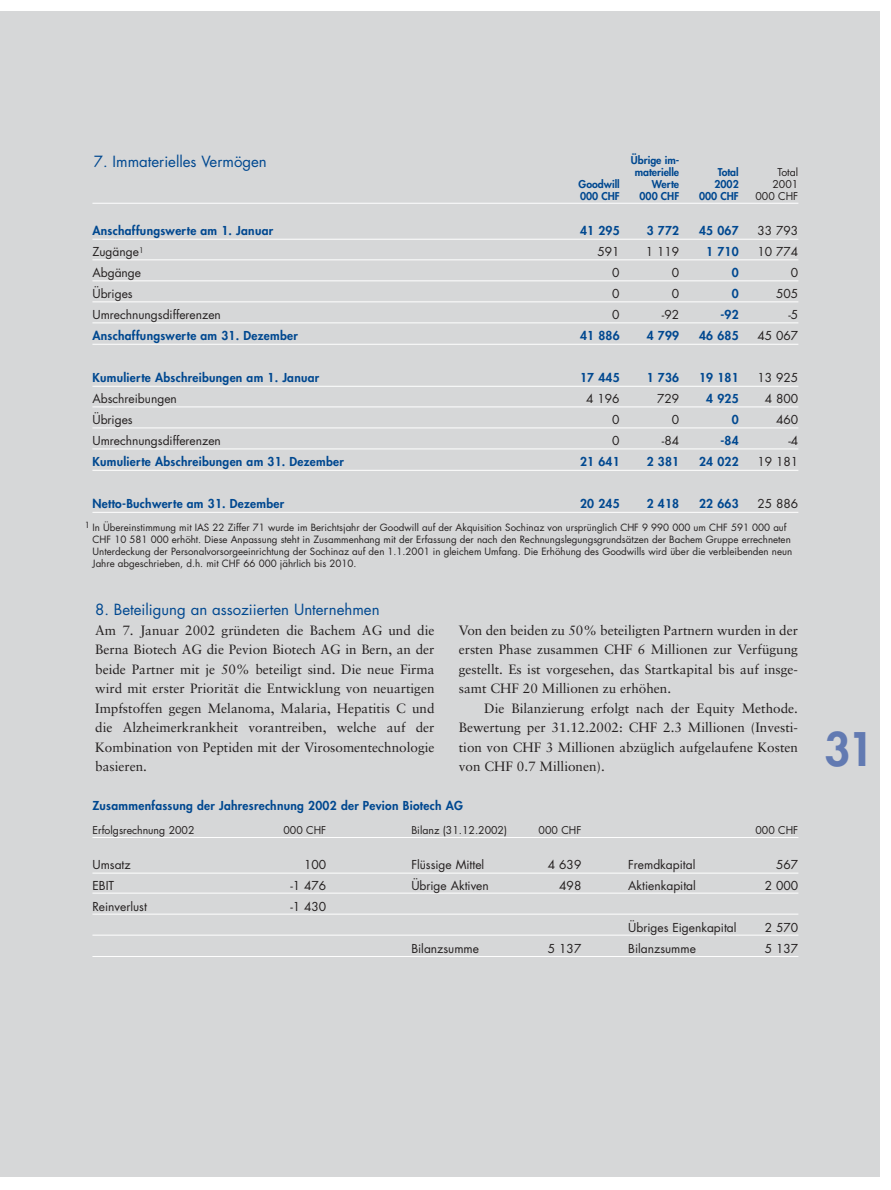
<style>
.page{position:relative;width:891px;height:1190px;background:#fff}
.page>*{position:absolute;margin:0;border:0;box-sizing:border-box;transform-origin:0 0}
.t1{font:800 45px "Futura";color:#627ab2}
.t2{font:15px "Futura";color:#004890}
.t3{font:13.5px/19.5px "Sabon";color:#231f1f;text-align:justify}
.t4{font:12px "Futura";color:#231f1f}
.t5{font:800 12px "Futura";letter-spacing:.025em;color:#004890}
.t6{font:10.5px "Futura";color:#231f1f}
.t7{font:800 10.5px/12px "Futura";color:#004890;text-align:center}
.t8{font:9.75px/12px "Futura";color:#231f1f}
</style>
<div class="page">
<div style="left:0;top:11px;width:879px;height:1165px;background:#d6d7d8"></div>
<hr style="left:92px;top:203px;width:706px;height:1px;background:#fff">
<hr style="left:92px;top:239px;width:706px;height:1px;background:#fff">
<hr style="left:92px;top:259px;width:706px;height:1px;background:#fff">
<hr style="left:92px;top:280px;width:706px;height:1px;background:#fff">
<hr style="left:92px;top:301px;width:706px;height:1px;background:#fff">
<hr style="left:92px;top:322px;width:706px;height:1px;background:#fff">
<hr style="left:92px;top:344px;width:706px;height:1px;background:#fff">
<hr style="left:92px;top:386px;width:706px;height:1px;background:#fff">
<hr style="left:92px;top:406px;width:706px;height:1px;background:#fff">
<hr style="left:92px;top:427px;width:706px;height:1px;background:#fff">
<hr style="left:92px;top:448px;width:706px;height:1px;background:#fff">
<hr style="left:92px;top:470px;width:706px;height:1px;background:#fff">
<hr style="left:92px;top:512px;width:706px;height:1px;background:#fff">
<hr style="left:92px;top:837px;width:706px;height:1px;background:#fff">
<hr style="left:92px;top:873px;width:706px;height:1px;background:#fff">
<hr style="left:92px;top:892px;width:706px;height:1px;background:#fff">
<hr style="left:92px;top:913px;width:706px;height:1px;background:#fff">
<hr style="left:92px;top:934px;width:706px;height:1px;background:#fff">
<hr style="left:92px;top:956px;width:706px;height:1px;background:#fff">
<p class="t2" style="left:94px;top:154px;width:174px">7. Immaterielles Vermögen</p>
<p class="t7" style="left:631px;top:155px;width:50px">Übrige im&shy;materielle</p>
<p class="t7" style="left:718px;top:167px;width:22px">Total</p>
<p class="t6" style="left:778px;top:167px;width:22px">Total</p>
<p class="t7" style="left:579px;top:179px;width:43px">Goodwill</p>
<p class="t7" style="left:652px;top:179px;width:29px">Werte</p>
<p class="t7" style="left:714px;top:179px;width:26px">2002</p>
<p class="t6" style="left:772px;top:179px;width:27px">2001</p>
<p class="t7" style="left:580px;top:191px;width:41px">000 CHF</p>
<p class="t7" style="left:640px;top:191px;width:41px">000 CHF</p>
<p class="t7" style="left:699px;top:191px;width:41px">000 CHF</p>
<p class="t6" style="left:755px;top:191px;width:44px">000 CHF</p>
<p class="t5" style="left:92px;top:224px;width:182px">Anschaffungswerte am 1. Januar</p>
<p class="t5" style="left:580px;top:224px;width:41px">41 295</p>
<p class="t5" style="left:647px;top:224px;width:34px">3 772</p>
<p class="t5" style="left:699px;top:224px;width:41px">45 067</p>
<p class="t4" style="left:757px;top:225px;width:42px">33 793</p>
<p class="t4" style="left:92px;top:246px;width:53px">Zugänge<sup>1</sup></p>
<p class="t4" style="left:598px;top:246px;width:24px">591</p>
<p class="t4" style="left:646px;top:246px;width:35px">1 119</p>
<p class="t5" style="left:706px;top:245px;width:34px">1 710</p>
<p class="t4" style="left:757px;top:246px;width:42px">10 774</p>
<p class="t4" style="left:92px;top:267px;width:50px">Abgänge</p>
<p class="t4" style="left:612px;top:267px;width:9px">0</p>
<p class="t4" style="left:672px;top:267px;width:9px">0</p>
<p class="t5" style="left:732px;top:266px;width:8px">0</p>
<p class="t4" style="left:791px;top:267px;width:9px">0</p>
<p class="t4" style="left:92px;top:288px;width:42px">Übriges</p>
<p class="t4" style="left:612px;top:288px;width:9px">0</p>
<p class="t4" style="left:672px;top:288px;width:9px">0</p>
<p class="t5" style="left:732px;top:287px;width:8px">0</p>
<p class="t4" style="left:776px;top:288px;width:24px">505</p>
<p class="t4" style="left:92px;top:309px;width:130px">Umrechnungsdifferenzen</p>
<p class="t4" style="left:612px;top:309px;width:9px">0</p>
<p class="t4" style="left:662px;top:309px;width:19px">-92</p>
<p class="t5" style="left:720px;top:308px;width:20px">-92</p>
<p class="t4" style="left:788px;top:309px;width:11px">-5</p>
<p class="t5" style="left:92px;top:329px;width:207px">Anschaffungswerte am 31. Dezember</p>
<p class="t5" style="left:580px;top:329px;width:41px">41 886</p>
<p class="t5" style="left:647px;top:329px;width:34px">4 799</p>
<p class="t5" style="left:699px;top:329px;width:41px">46 685</p>
<p class="t4" style="left:757px;top:330px;width:42px">45 067</p>
<p class="t5" style="left:92px;top:371px;width:228px">Kumulierte Abschreibungen am 1. Januar</p>
<p class="t5" style="left:580px;top:371px;width:41px">17 445</p>
<p class="t5" style="left:647px;top:371px;width:34px">1 736</p>
<p class="t5" style="left:699px;top:371px;width:41px">19 181</p>
<p class="t4" style="left:757px;top:372px;width:42px">13 925</p>
<p class="t4" style="left:92px;top:393px;width:86px">Abschreibungen</p>
<p class="t4" style="left:586px;top:393px;width:35px">4 196</p>
<p class="t4" style="left:657px;top:393px;width:24px">729</p>
<p class="t5" style="left:706px;top:392px;width:34px">4 925</p>
<p class="t4" style="left:765px;top:393px;width:35px">4 800</p>
<p class="t4" style="left:92px;top:414px;width:42px">Übriges</p>
<p class="t4" style="left:612px;top:414px;width:9px">0</p>
<p class="t4" style="left:672px;top:414px;width:9px">0</p>
<p class="t5" style="left:732px;top:413px;width:8px">0</p>
<p class="t4" style="left:776px;top:414px;width:24px">460</p>
<p class="t4" style="left:92px;top:435px;width:130px">Umrechnungsdifferenzen</p>
<p class="t4" style="left:612px;top:435px;width:9px">0</p>
<p class="t4" style="left:662px;top:435px;width:19px">-84</p>
<p class="t5" style="left:720px;top:434px;width:20px">-84</p>
<p class="t4" style="left:788px;top:435px;width:11px">-4</p>
<p class="t5" style="left:92px;top:455px;width:253px">Kumulierte Abschreibungen am 31. Dezember</p>
<p class="t5" style="left:580px;top:455px;width:41px">21 641</p>
<p class="t5" style="left:647px;top:455px;width:34px">2 381</p>
<p class="t5" style="left:699px;top:455px;width:41px">24 022</p>
<p class="t4" style="left:757px;top:456px;width:42px">19 181</p>
<p class="t5" style="left:92px;top:497px;width:193px">Netto-Buchwerte am 31. Dezember</p>
<p class="t5" style="left:580px;top:497px;width:41px">20 245</p>
<p class="t5" style="left:647px;top:497px;width:34px">2 418</p>
<p class="t5" style="left:699px;top:497px;width:41px">22 663</p>
<p class="t4" style="left:757px;top:498px;width:42px">25 886</p>
<p class="t8" style="left:93px;top:522px;width:701px;text-indent:-8px"><sup>1</sup> In Übereinstimmung mit IAS 22 Ziffer 71 wurde im Berichtsjahr der Goodwill auf der Akquisition Sochinaz von ursprünglich CHF 9 990 000 um CHF 591 000 auf CHF 10 581 000 erhöht. Diese Anpassung steht in Zusammenhang mit der Erfassung der nach den Rechnungslegungsgrundsätzen der Bachem Gruppe errechneten Unterdeckung der Personalvorsorgeeinrichtung der Sochinaz auf den 1.1.2001 in gleichem Umfang. Die Erhöhung des Goodwills wird über die verbleibenden neun Jahre abgeschrieben, d.h. mit CHF 66 000 jährlich bis 2010.</p>
<p class="t2" style="left:95px;top:603px;width:286px">8. Beteiligung an assoziierten Unternehmen</p>
<p class="t3" style="left:95px;top:621px;width:341px">Am 7. Januar 2002 gründeten die Bachem AG und die Berna Biotech AG die Pevion Biotech AG in Bern, an der beide Partner mit je 50% beteiligt sind. Die neue Firma wird mit erster Priorität die Entwicklung von neuartigen Impfstoffen gegen Melanoma, Malaria, Hepatitis C und die Alzheimerkrankheit vorantreiben, welche auf der Kombination von Peptiden mit der Virosomentechnologie basieren.</p>
<p class="t3" style="left:459px;top:621px;width:341px">Von den beiden zu 50% beteiligten Partnern wurden in der ersten Phase zusammen CHF 6 Millionen zur Verfügung gestellt. Es ist vorgesehen, das Startkapital bis auf insge&shy;samt CHF 20 Millionen zu erhöhen.</p>
<p class="t3" style="left:459px;top:699px;width:341px;text-indent:26px">Die Bilanzierung erfolgt nach der Equity Methode.<br>Bewertung per 31.12.2002: CHF 2.3 Millionen (Investi&shy;tion von CHF 3 Millionen abzüglich aufgelaufene Kosten von CHF 0.7 Millionen).</p>
<p class="t5" style="left:92px;top:800px;width:372px">Zusammenfassung der Jahresrechnung 2002 der Pevion Biotech AG</p>
<p class="t6" style="left:92px;top:825px;width:104px">Erfolgsrechnung 2002</p>
<p class="t6" style="left:283px;top:825px;width:44px">000 CHF</p>
<p class="t6" style="left:411px;top:825px;width:97px">Bilanz (31.12.2002)</p>
<p class="t6" style="left:539px;top:825px;width:44px">000 CHF</p>
<p class="t6" style="left:755px;top:825px;width:44px">000 CHF</p>
<p class="t4" style="left:92px;top:859px;width:40px">Umsatz</p>
<p class="t4" style="left:304px;top:859px;width:24px">100</p>
<p class="t4" style="left:411px;top:859px;width:74px">Flüssige Mittel</p>
<p class="t4" style="left:548px;top:859px;width:35px">4 639</p>
<p class="t4" style="left:628px;top:859px;width:69px">Fremdkapital</p>
<p class="t4" style="left:776px;top:859px;width:24px">567</p>
<p class="t4" style="left:92px;top:880px;width:23px">EBIT</p>
<p class="t4" style="left:290px;top:880px;width:37px">-1 476</p>
<p class="t4" style="left:411px;top:880px;width:79px">Übrige Aktiven</p>
<p class="t4" style="left:559px;top:880px;width:24px">498</p>
<p class="t4" style="left:628px;top:880px;width:69px">Aktienkapital</p>
<p class="t4" style="left:765px;top:880px;width:35px">2 000</p>
<p class="t4" style="left:92px;top:901px;width:56px">Reinverlust</p>
<p class="t4" style="left:290px;top:901px;width:37px">-1 430</p>
<p class="t4" style="left:628px;top:922px;width:110px">Übriges Eigenkapital</p>
<p class="t4" style="left:765px;top:922px;width:35px">2 570</p>
<p class="t4" style="left:411px;top:943px;width:69px">Bilanzsumme</p>
<p class="t4" style="left:548px;top:943px;width:35px">5 137</p>
<p class="t4" style="left:628px;top:943px;width:69px">Bilanzsumme</p>
<p class="t4" style="left:765px;top:943px;width:35px">5 137</p>
<h1 class="t1" style="left:824px;top:727px;width:51px">31</h1>
</div>
